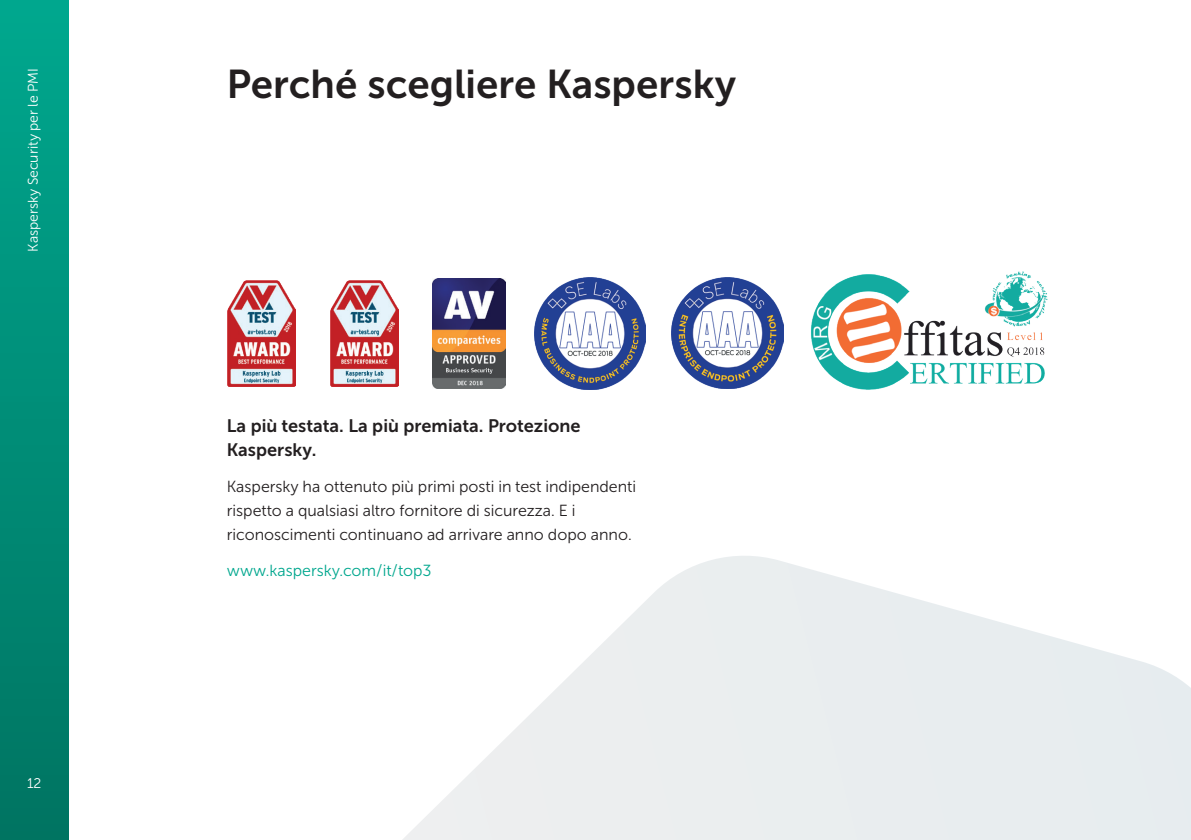
<style>
.page{position:relative;width:1191px;height:840px;background:#fff}
.page>*{position:absolute;margin:0;border:0;box-sizing:border-box;transform-origin:0 0}
.t1{font:40px "Museo Sans Cyrl 700";color:#231f20}
.t2{font:18px/24px "Museo Sans Cyrl 700";color:#231f20}
.t3{font:16px/24px "Museo Sans Cyrl 300";color:#231f20}
.t4{font:16px "Museo Sans Cyrl 300";color:#00a78e}
.t5{font:14px "Museo Sans Cyrl 300";color:#fff}
</style>
<div class="page">
<img style="left:534px;top:277px;width:111px;height:112px">
<img style="left:811px;top:271px;width:237px;height:119px">
<img style="left:432px;top:278px;width:73px;height:110px">
<img style="left:330px;top:280px;width:68px;height:106px">
<img style="left:227px;top:280px;width:68px;height:106px">
<img style="left:672px;top:277px;width:111px;height:111px">
<div style="left:0;top:0;width:68px;height:839px;background:linear-gradient(to bottom,#00a78e,#007461)"></div>
<svg style="left:403px;top:556px;width:788px;height:283px"></svg>
<p class="t5" style="left:25px;top:251px;width:185px;rotate:-90deg">Kaspersky Security per le PMI</p>
<p class="t5" style="left:27px;top:775px;width:16px">12</p>
<h1 class="t1" style="left:227px;top:62px;width:511px">Perché scegliere Kaspersky</h1>
<p class="t2" style="left:227px;top:413px;width:355px">La più testata. La più premiata. Protezione<br>Kaspersky.</p>
<p class="t3" style="left:227px;top:474px;width:411px">Kaspersky ha ottenuto più primi posti in test indipendenti rispetto a qualsiasi altro fornitore di sicurezza. E i riconoscimenti continuano ad arrivare anno dopo anno.</p>
<p class="t4" style="left:227px;top:561px;width:206px">www.kaspersky.com/it/top3</p>
</div>
